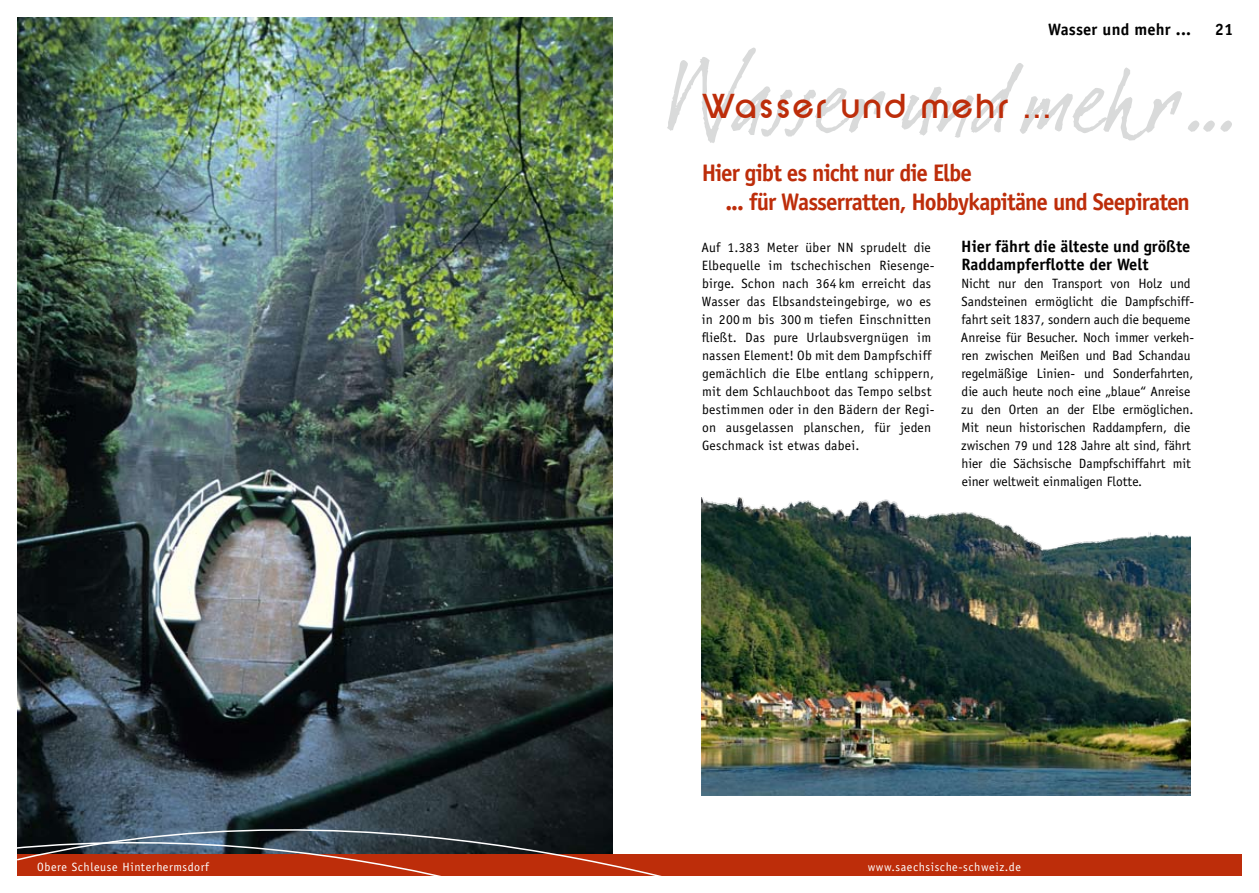
<style>
.page{position:relative;width:1259px;height:893px;background:#fff}
.page>*{position:absolute;margin:0;border:0;box-sizing:border-box;transform-origin:0 0}
.t1{font:700 36px "SF New Republic";letter-spacing:.04em;color:#bd2d0a}
.t2{font:700 24px/28.5px "Officina Sans";letter-spacing:-.04em;color:#bd2d0a;scale:.96 1}
.t3{font:700 16.5px/18px "Officina Sans";color:#000}
.t4{font:13.5px/18px "Officina Sans";color:#000}
.t5{font:13.5px/18px "Officina Sans";letter-spacing:.02em;color:#000}
.t6{font:12px "Officina Sans";letter-spacing:.05em;color:#fff}
</style>
<div class="page">
<img style="left:17px;top:17px;width:595px;height:747px">
<img style="left:702px;top:497px;width:489px;height:298px">
<div style="left:17px;top:855px;width:1225px;height:21px;background:#bd2d0a"></div>
<svg style="left:507px;top:764px;width:329px;height:112px"></svg>
<svg style="left:17px;top:754px;width:490px;height:122px"></svg>
<svg style="left:667px;top:48px;width:565px;height:95px"></svg>
<p class="t3" style="left:1048px;top:21px;width:144px">Wasser und mehr ...</p>
<p class="t3" style="left:1215px;top:21px;width:20px">21</p>
<h1 class="t1" style="left:703px;top:86px;width:350px">Wasser und mehr ...</h1>
<h2 class="t2" style="left:725px;top:159px;width:485px;text-indent:-24px">Hier gibt es nicht nur die Elbe<br>... für Wasserratten, Hobbykapitäne und Seepiraten</h2>
<p class="t5" style="left:701px;top:239px;width:235px">Auf 1.383 Meter über NN sprudelt die Elbequelle im tschechischen Riesenge&shy;birge. Schon nach 364 km erreicht das Wasser das Elbsandsteingebirge, wo es in 200 m bis 300 m tiefen Einschnitten fließt. Das pure Urlaubsvergnügen im nassen Element! Ob mit dem Dampfschiff gemächlich die Elbe entlang schippern, mit dem Schlauchboot das Tempo selbst bestimmen oder in den Bädern der Regi&shy;on ausgelassen planschen, für jeden Geschmack ist etwas dabei.</p>
<p class="t3" style="left:961px;top:237px;width:231px">Hier fährt die älteste und größte<br>Raddampferflotte der Welt</p>
<p class="t4" style="left:961px;top:275px;width:235px">Nicht nur den Transport von Holz und Sandsteinen ermöglicht die Dampfschiff&shy;fahrt seit 1837, sondern auch die bequeme Anreise für Besucher. Noch immer verkeh&shy;ren zwischen Meißen und Bad Schandau regelmäßige Linien- und Sonderfahrten, die auch heute noch eine „blaue“ Anreise zu den Orten an der Elbe ermöglichen.<br>Mit neun historischen Raddampfern, die zwischen 79 und 128 Jahre alt sind, fährt hier die Sächsische Dampfschiffahrt mit einer weltweit einmaligen Flotte.</p>
<p class="t6" style="left:37px;top:860px;width:173px">Obere Schleuse Hinterhermsdorf</p>
<p class="t6" style="left:868px;top:860px;width:155px">www.saechsische-schweiz.de</p>
</div>
